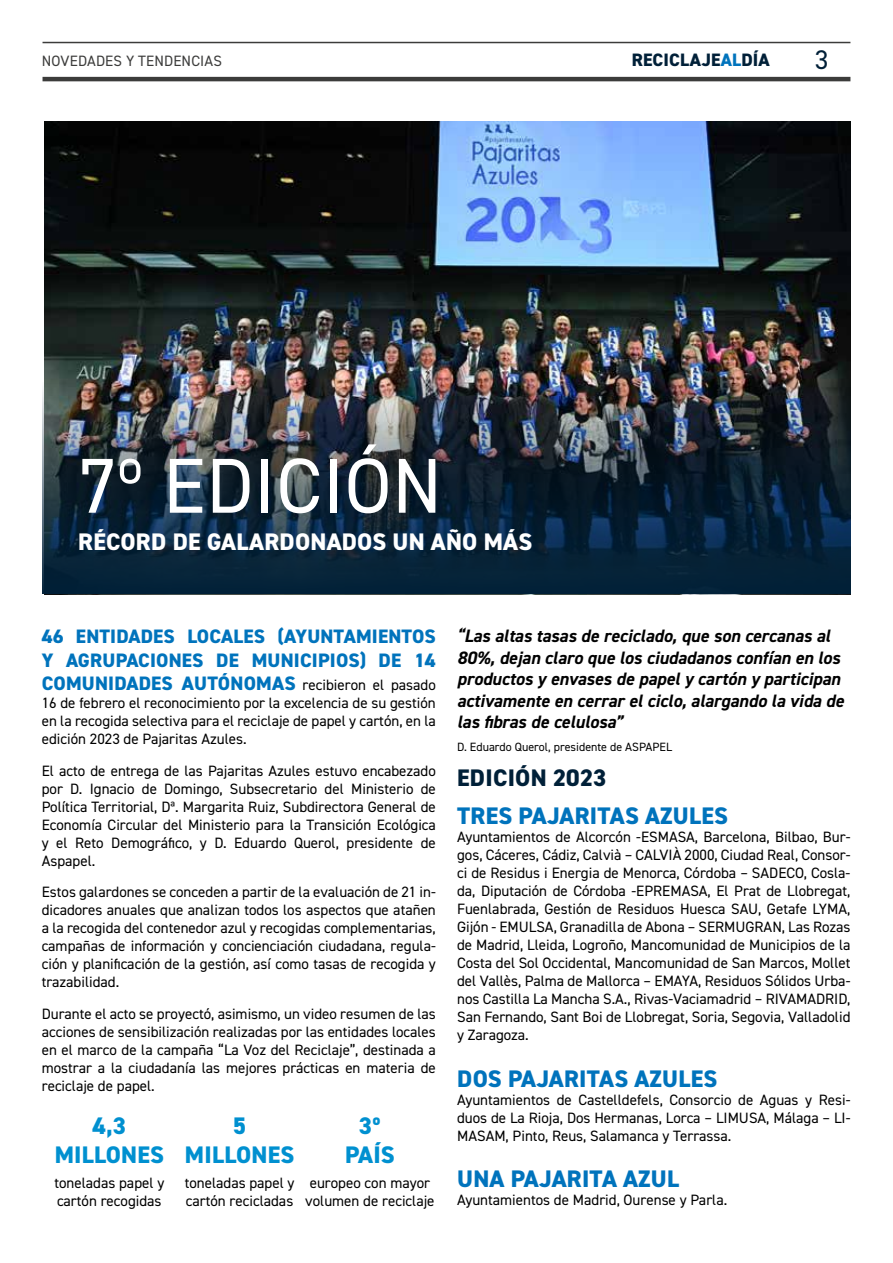
<style>
.page{position:relative;width:893px;height:1263px;background:#fff}
.page>*{position:absolute;margin:0;border:0;box-sizing:border-box;transform-origin:0 0}
.t1{font:78px "DIN2014";letter-spacing:.01em;color:#fff}
.t2{font:27px "DIN2014";color:#002038}
.t3{font:800 24px "DIN2014";letter-spacing:.01em;color:#0073bc}
.t4{font:800 24px "DIN2014";letter-spacing:.01em;color:#fff}
.t5{font:800 24px/28.8px "DIN2014";letter-spacing:.01em;color:#0090d0;text-align:center}
.t6{font:800 24px "DIN2014";letter-spacing:.01em;color:#002038}
.t7{font:800 19.5px/23.4px "DIN2014";letter-spacing:.01em;color:#0073bc;text-align:justify}
.t8{font:italic 700 18px/21.6px "DIN2014";color:#000}
.t9{font:800 18px "DIN2014";letter-spacing:.01em;color:#002038}
.t10{font:15px/18px "DIN2014";color:#000;text-align:justify}
.t11{font:15px "DIN2014";letter-spacing:.01em;color:#3c3c3b}
.t12{font:12px "DIN2014";color:#000}
.s1{color:#0073bc}
.s2{font-weight:400;font-size:15px;color:#000}
</style>
<div class="page">
<img style="left:44px;top:121px;width:806px;height:261px">
<img style="left:42px;top:382px;width:808px;height:212px">
<hr style="left:43px;top:42px;width:807px;height:1px;background:#3c3c3b">
<hr style="left:43px;top:77px;width:807px;height:4px;background:#3c3c3b">
<p class="t11" style="left:42px;top:51px;width:182px">NOVEDADES Y TENDENCIAS</p>
<p class="t9" style="left:632px;top:48px;width:140px">RECICLAJE<span class="s1">AL</span>DÍA</p>
<h2 class="t2" style="left:815px;top:43px;width:15px">3</h2>
<h1 class="t1" style="left:78px;top:437px;width:365px">7º EDICIÓN</h1>
<h3 class="t4" style="left:78px;top:526px;width:456px">RÉCORD DE GALARDONADOS UN AÑO MÁS</h3>
<h3 class="t7" style="left:42px;top:625px;width:396px">46 ENTIDADES LOCALES (AYUNTAMIENTOS Y AGRUPACIONES DE MUNICIPIOS) DE 14<br>COMUNIDADES AUTÓNOMAS <span class="s2">recibieron el pasado</span></h3>
<p class="t10" style="left:42px;top:693px;width:396px">16 de febrero el reconocimiento por la excelencia de su gestión en la recogida selectiva para el reciclaje de papel y cartón, en la edición 2023 de Pajaritas Azules.</p>
<p class="t10" style="left:42px;top:761px;width:396px">El acto de entrega de las Pajaritas Azules estuvo encabezado por D. Ignacio de Domingo, Subsecretario del Ministerio de Política Territorial, Dª. Margarita Ruiz, Subdirectora General de Economía Circular del Ministerio para la Transición Ecológica y el Reto Demográfico, y D. Eduardo Querol, presidente de Aspapel.</p>
<p class="t10" style="left:42px;top:882px;width:396px">Estos galardones se conceden a partir de la evaluación de 21 in&shy;dicadores anuales que analizan todos los aspectos que atañen a la recogida del contenedor azul y recogidas complementarias, campañas de información y concienciación ciudadana, regula&shy;ción y planificación de la gestión, así como tasas de recogida y trazabilidad.</p>
<p class="t10" style="left:42px;top:1004px;width:396px">Durante el acto se proyectó, asimismo, un video resumen de las acciones de sensibilización realizadas por las entidades locales en el marco de la campaña “La Voz del Reciclaje”, destinada a mostrar a la ciudadanía las mejores prácticas en materia de reciclaje de papel.</p>
<h3 class="t5" style="left:55px;top:1111px;width:111px">4,3<br>MILLONES</h3>
<p class="t10" style="left:54px;top:1173px;width:111px">toneladas papel y cartón recogidas</p>
<h3 class="t5" style="left:185px;top:1111px;width:111px">5<br>MILLONES</h3>
<p class="t10" style="left:185px;top:1173px;width:111px">toneladas papel y cartón recicladas</p>
<h3 class="t5" style="left:345px;top:1111px;width:51px">3º<br>PAÍS</h3>
<p class="t10" style="left:305px;top:1173px;width:131px">europeo con mayor volumen de reciclaje</p>
<p class="t8" style="left:457px;top:625px;width:388px">“Las altas tasas de reciclado, que son cercanas al 80%, dejan claro que los ciudadanos confían en los productos y envases de papel y cartón y participan activamente en cerrar el ciclo, alargando la vida de las fibras de celulosa”</p>
<p class="t12" style="left:457px;top:739px;width:216px">D. Eduardo Querol, presidente de ASPAPEL</p>
<h3 class="t6" style="left:457px;top:762px;width:151px">EDICIÓN 2023</h3>
<h3 class="t3" style="left:457px;top:799px;width:272px">TRES PAJARITAS AZULES</h3>
<p class="t10" style="left:457px;top:827px;width:395px">Ayuntamientos de Alcorcón -ESMASA, Barcelona, Bilbao, Bur&shy;gos, Cáceres, Cádiz, Calvià – CALVIÀ 2000, Ciudad Real, Consor&shy;ci de Residus i Energia de Menorca, Córdoba – SADECO, Cosla&shy;da, Diputación de Córdoba -EPREMASA, El Prat de Llobregat, Fuenlabrada, Gestión de Residuos Huesca SAU, Getafe LYMA, Gijón - EMULSA, Granadilla de Abona – SERMUGRAN, Las Rozas de Madrid, Lleida, Logroño, Mancomunidad de Municipios de la Costa del Sol Occidental, Mancomunidad de San Marcos, Mollet del Vallès, Palma de Mallorca – EMAYA, Residuos Sólidos Urba&shy;nos Castilla La Mancha S.A., Rivas-Vaciamadrid – RIVAMADRID, San Fernando, Sant Boi de Llobregat, Soria, Segovia, Valladolid y Zaragoza.</p>
<h3 class="t3" style="left:457px;top:1062px;width:262px">DOS PAJARITAS AZULES</h3>
<p class="t10" style="left:457px;top:1090px;width:395px">Ayuntamientos de Castelldefels, Consorcio de Aguas y Resi&shy;duos de La Rioja, Dos Hermanas, Lorca – LIMUSA, Málaga – LI-MASAM, Pinto, Reus, Salamanca y Terrassa.</p>
<h3 class="t3" style="left:457px;top:1163px;width:224px">UNA PAJARITA AZUL</h3>
<p class="t10" style="left:457px;top:1191px;width:272px">Ayuntamientos de Madrid, Ourense y Parla.</p>
</div>
